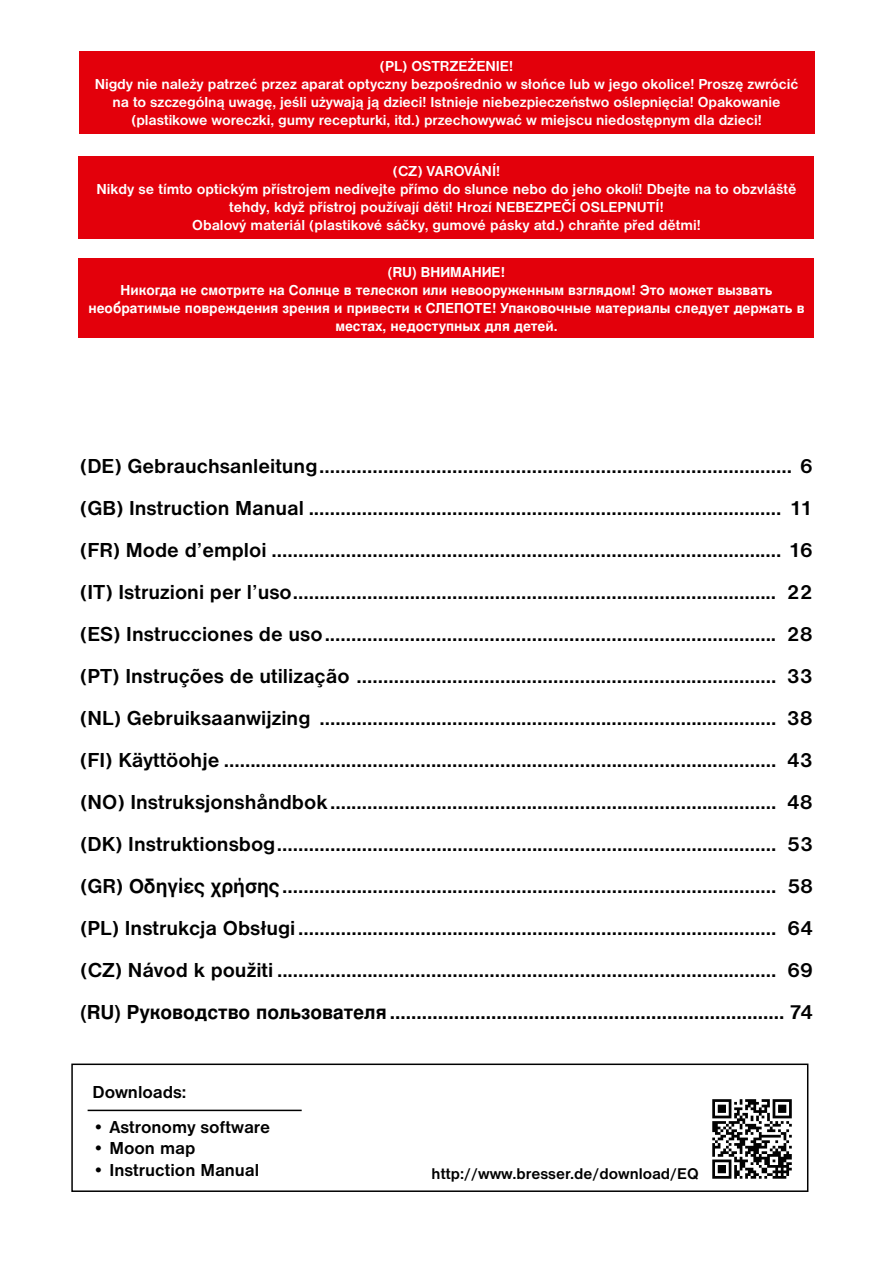
<style>
.page{position:relative;width:893px;height:1263px;background:#fff}
.page>*{position:absolute;margin:0;border:0;box-sizing:border-box;transform-origin:0 0}
.t1{font:700 21px/42px "Nimbus San DCE";color:#000;text-align:justify}
.t2{font:700 21px "Nimbus San LCY";color:#000}
.t3{font:700 18px "Nimbus San DCE";color:#000}
.t4{font:700 16.05px "Nimbus San D";color:#000}
.t5{font:700 15px/18px "Nimbus San DCE";letter-spacing:-.005em;color:#fff;text-align:center}
.t6{font:700 15px/18px "Nimbus San LCY";color:#fff;text-align:center}
.s1{font-family:"Nimbus San LGR"}
.s2{font-family:"Nimbus San DCE"}
</style>
<div class="page">
<div style="left:79px;top:157px;width:735px;height:82px;background:#e3000b"></div>
<div style="left:79px;top:258px;width:735px;height:80px;background:#e3000b"></div>
<div style="left:79px;top:51px;width:735px;height:82px;background:#e3000b"></div>
<div style="left:71px;top:1063px;width:737px;height:129px;border:2px solid #000"></div>
<svg style="left:712px;top:1099px;width:80px;height:80px"></svg>
<hr style="left:88px;top:1110px;width:214px;height:1px;background:#000">
<p class="t5" style="left:95px;top:57px;width:705px">(PL) OSTRZEŻENIE!<br>Nigdy nie należy patrzeć przez aparat optyczny bezpośrednio w słońce lub w jego okolice! Proszę zwrócić na to szczególną uwagę, jeśli używają ją dzieci! Istnieje niebezpieczeństwo oślepnięcia! Opakowanie (plastikowe woreczki, gumy recepturki, itd.) przechowywać w miejscu niedostępnym dla dzieci!</p>
<p class="t5" style="left:96px;top:162px;width:702px">(CZ) VAROVÁNÍ!<br>Nikdy se tímto optickým přístrojem nedívejte přímo do slunce nebo do jeho okolí! Dbejte na to obzvláště tehdy, když přístroj používají děti! Hrozí NEBEZPEČÍ OSLEPNUTÍ!<br>Obalový materiál (plastikové sáčky, gumové pásky atd.) chraňte před dětmi!</p>
<p class="t6" style="left:88px;top:263px;width:718px">(RU) ВНИМАНИЕ!<br>Никогда не смотрите на Солнце в телескоп или невооруженным взглядом! Это может вызвать необратимые повреждения зрения и привести к СЛЕПОТЕ! Упаковочные материалы следует держать в местах, недоступных для детей.</p>
<p class="t1" style="left:80px;top:446px;width:734px">(DE) Gebrauchsanleitung......................................................................................... 6 (GB) Instruction Manual ......................................................................................... 11 (FR) Mode d’emploi ................................................................................................ 16 (IT) Istruzioni per l’uso........................................................................................... 22 (ES) Instrucciones de uso..................................................................................... 28 (PT) Instruções de utilização ............................................................................... 33 (NL) Gebruiksaanwijzing ...................................................................................... 38 (FI) Käyttöohje ........................................................................................................ 43 (NO) Instruksjonshåndbok.................................................................................... 48 (DK) Instruktionsbog.............................................................................................. 53 (GR) <span class="s1">Οδηγίες χρήσης</span> ............................................................................................. 58 (PL) Instrukcja Obsługi .......................................................................................... 64 (CZ) Návod k použiti .............................................................................................. 69</p>
<p class="t2" style="left:80px;top:1001px;width:734px">(RU) Руководство пользователя .......................................................................... <span class="s2">74</span></p>
<p class="t3" style="left:92px;top:1081px;width:96px">Downloads:</p>
<p class="t3" style="left:92px;top:1117px;width:179px">• Astronomy software</p>
<p class="t3" style="left:92px;top:1138px;width:104px">• Moon map</p>
<p class="t3" style="left:92px;top:1160px;width:168px">• Instruction Manual</p>
<p class="t4" style="left:432px;top:1164px;width:269px">http://www.bresser.de/download/EQ</p>
</div>
